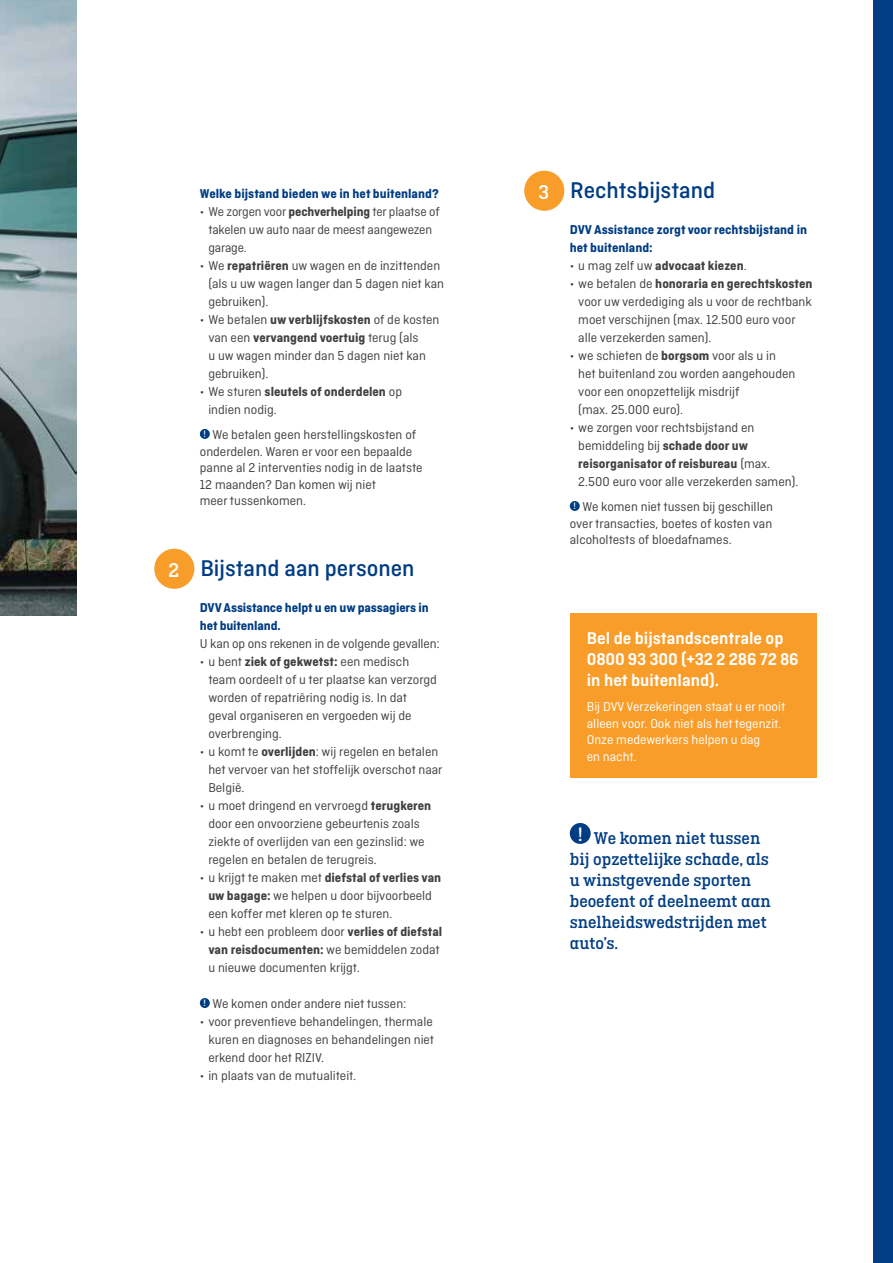
<style>
.page{position:relative;width:893px;height:1263px;background:#fff}
.page>*{position:absolute;margin:0;border:0;box-sizing:border-box;transform-origin:0 0}
.t1{font:500 24px "Ciutadella";color:#003d83}
.t2{font:500 21px "Ciutadella Slab";color:#fff}
.t3{font:500 18px/21px "Ciutadella Slab";color:#003d83}
.t4{font:600 18px/21px "Ciutadella";color:#fff}
.t5{font:13.5px/18px "Ciutadella";color:#414042}
.t6{font:700 13.5px/18px "Ciutadella";color:#003d83}
.t7{font:13.5px/16.5px "Ciutadella";color:#fff}
.t8{font:700 13.5px "Ciutadella";color:#414042}
.s1{font-weight:700}
.s2{font-weight:500;font-size:9.75px;color:#fff}
.s3{font-weight:400}
</style>
<div class="page">
<img style="left:0;top:0;width:76px;height:615px">
<div style="left:874px;top:0;width:19px;height:1263px;background:#003d83"></div>
<div style="left:200px;top:429px;width:10px;height:10px;background:#003d83;border-radius:50%"></div>
<div style="left:200px;top:998px;width:10px;height:10px;background:#003d83;border-radius:50%"></div>
<div style="left:154px;top:549px;width:40px;height:40px;background:#f99d2a;border-radius:50%"></div>
<div style="left:570px;top:501px;width:10px;height:10px;background:#003d83;border-radius:50%"></div>
<div style="left:524px;top:171px;width:40px;height:40px;background:#f99d2a;border-radius:50%"></div>
<div style="left:570px;top:614px;width:246px;height:164px;background:#f99d2a"></div>
<div style="left:570px;top:823px;width:21px;height:21px;background:#003d83;border-radius:50%"></div>
<h2 class="t2" style="left:168px;top:558px;width:12px">2</h2>
<p class="t6" style="left:200px;top:185px;width:240px">Welke bijstand bieden we in het buitenland?</p>
<p class="t5" style="left:208px;top:203px;width:233px;text-indent:-9px">• We zorgen voor <span class="s1">pechverhelping</span> ter plaatse of takelen uw auto naar de meest aangewezen garage.</p>
<p class="t5" style="left:208px;top:257px;width:237px;text-indent:-9px">• We <span class="s1">repatriëren</span> uw wagen en de inzittenden (als u uw wagen langer dan 5 dagen niet kan gebruiken).</p>
<p class="t5" style="left:208px;top:310px;width:233px;text-indent:-9px">• We betalen <span class="s1">uw verblijfskosten</span> of de kosten van een <span class="s1">vervangend voertuig</span> terug (als<br>u uw wagen minder dan 5 dagen niet kan gebruiken).</p>
<p class="t5" style="left:208px;top:382px;width:195px;text-indent:-9px">• We sturen <span class="s1">sleutels of onderdelen</span> op indien nodig.</p>
<p class="t5" style="left:200px;top:426px;width:224px;line-height:16.5px"><span class="s2">!</span> We betalen geen herstellingskosten of onderdelen. Waren er voor een bepaalde panne al 2 interventies nodig in de laatste 12 maanden? Dan komen wij niet<br>meer tussenkomen.</p>
<h1 class="t1" style="left:200px;top:555px;width:216px">Bijstand aan personen</h1>
<p class="t6" style="left:200px;top:599px;width:230px">DVV Assistance helpt u en uw passagiers in het buitenland.</p>
<p class="t5" style="left:200px;top:635px;width:241px">U kan op ons rekenen in de volgende gevallen:</p>
<p class="t5" style="left:208px;top:652px;width:230px;text-indent:-9px">• u bent <span class="s1">ziek of gekwetst:</span> een medisch team oordeelt of u ter plaatse kan verzorgd worden of repatriëring nodig is. In dat geval organiseren en vergoeden wij de overbrenging.</p>
<p class="t5" style="left:208px;top:742px;width:236px;text-indent:-9px">• u komt te <span class="s1">overlijden</span>: wij regelen en betalen het vervoer van het stoffelijk overschot naar<br>België.</p>
<p class="t5" style="left:208px;top:796px;width:224px;text-indent:-9px">• u moet dringend en vervroegd <span class="s1">terugkeren </span>door een onvoorziene gebeurtenis zoals ziekte of overlijden van een gezinslid: we regelen en betalen de terugreis.</p>
<p class="t5" style="left:208px;top:868px;width:234px;text-indent:-9px">• u krijgt te maken met <span class="s1">diefstal of verlies van uw bagage:</span> we helpen u door bijvoorbeeld een koffer met kleren op te sturen.</p>
<p class="t5" style="left:208px;top:922px;width:235px;text-indent:-9px">• u hebt een probleem door <span class="s1">verlies of diefstal van reisdocumenten:</span> we bemiddelen zodat u nieuwe documenten krijgt.</p>
<p class="t5" style="left:204px;top:995px;width:204px"><span class="s2">!</span> We komen onder andere niet tussen:</p>
<p class="t5" style="left:208px;top:1013px;width:227px;text-align:justify;text-indent:-9px">• voor preventieve behandelingen, thermale kuren en diagnoses en behandelingen niet erkend door het RIZIV.</p>
<p class="t5" style="left:200px;top:1066px;width:158px">• in plaats van de mutualiteit.</p>
<h2 class="t2" style="left:538px;top:180px;width:12px">3</h2>
<h1 class="t1" style="left:570px;top:177px;width:146px">Rechtsbijstand</h1>
<p class="t6" style="left:570px;top:221px;width:239px">DVV Assistance zorgt voor rechtsbijstand in het buitenland:</p>
<p class="t8" style="left:570px;top:258px;width:178px"><span class="s3">• u mag zelf uw</span> advocaat kiezen<span class="s3">.</span></p>
<p class="t5" style="left:578px;top:274px;width:236px;text-indent:-9px">• we betalen de <span class="s1">honoraria en gerechtskosten </span>voor uw verdediging als u voor de rechtbank moet verschijnen (max. 12.500 euro voor alle verzekerden samen).</p>
<p class="t5" style="left:578px;top:346px;width:219px;text-indent:-9px">• we schieten de <span class="s1">borgsom</span> voor als u in het buitenland zou worden aangehouden voor een onopzettelijk misdrijf<br>(max. 25.000 euro).</p>
<p class="t5" style="left:578px;top:418px;width:222px;text-indent:-9px">• we zorgen voor rechtsbijstand en bemiddeling bij <span class="s1">schade door uw reisorganisator of reisbureau</span> (max.<br>2.500 euro voor alle verzekerden samen).</p>
<p class="t5" style="left:570px;top:498px;width:205px;line-height:16.5px;text-align:justify"><span class="s2">!</span> We komen niet tussen bij geschillen over transacties, boetes of kosten van alcoholtests of bloedafnames.</p>
<h3 class="t4" style="left:587px;top:628px;width:213px">Bel de bijstandscentrale op<br>0800 93 300 (+32 2 286 72 86 in het buitenland).</h3>
<p class="t7" style="left:587px;top:698px;width:200px">Bij DVV Verzekeringen staat u er nooit alleen voor. Ook niet als het tegenzit.<br>Onze medewerkers helpen u dag<br>en nacht.</p>
<h3 class="t3" style="left:570px;top:828px;width:202px;text-indent:8px"><sup>!</sup> We komen niet tussen bij opzettelijke schade, als u winstgevende sporten beoefent of deelneemt aan snelheidswedstrijden met auto’s.</h3>
</div>
